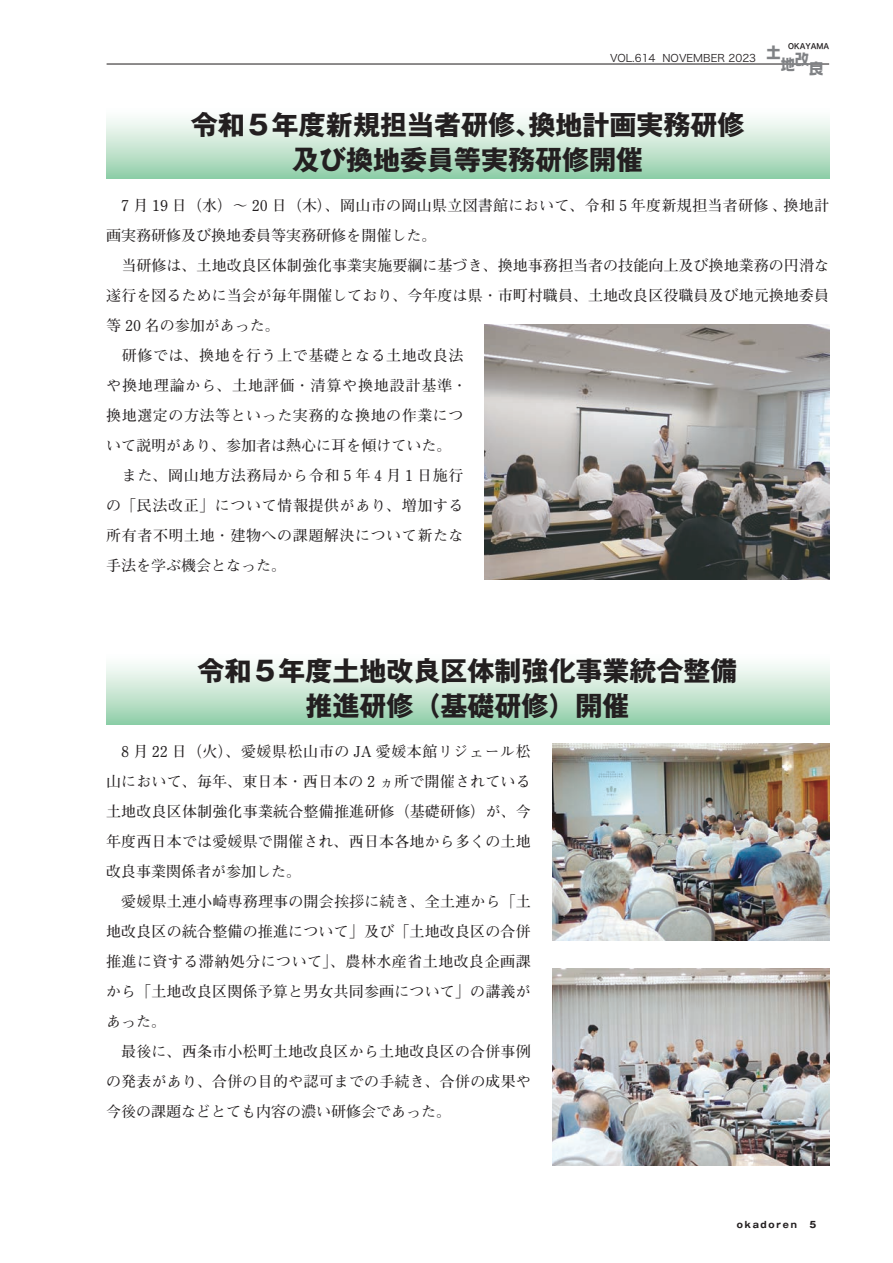
<style>
.page{position:relative;width:893px;height:1263px;background:#fff}
.page>*{position:absolute;margin:0;border:0;box-sizing:border-box;transform-origin:0 0}
.t1{font:700 27px/34.5px "Gothic MB101 Pro";color:#231f20;text-align:center}
.t2{font:700 15px/30px "Futo Min A101 Pro";letter-spacing:.01em;color:#231f20}
.t3{font:15px "Logo G Std Extra";color:#808285;scale:.94 1}
.t4{font:10.5px "Hira Kaku Pro W3";color:#231f20}
.t5{font:700 9px "Gothic MB101 Pro";letter-spacing:.2em;color:#231f20}
.t6{font:7.5px "Hira Kaku Pro W6";color:#231f20;scale:.94 1}
</style>
<div class="page">
<hr style="left:107px;top:64px;width:722px;height:1px;background:#231f20">
<div style="left:106px;top:652px;width:723px;height:73px;background:linear-gradient(to bottom,#fff,#94cfaa)"></div>
<div style="left:106px;top:106px;width:723px;height:73px;background:linear-gradient(to bottom,#fff,#94cfaa)"></div>
<img style="left:552px;top:968px;width:277px;height:197px">
<img style="left:552px;top:744px;width:277px;height:196px">
<img style="left:485px;top:324px;width:344px;height:255px">
<p class="t4" style="left:610px;top:48px;width:148px">VOL.614 NOVEMBER 2023</p>
<p class="t6" style="left:788px;top:40px;width:45px">OKAYAMA</p>
<p class="t3" style="left:767px;top:41px;width:17px">土</p>
<p class="t3" style="left:781px;top:51px;width:32px">地改</p>
<p class="t3" style="left:809px;top:58px;width:17px">良</p>
<h1 class="t1" style="left:191px;top:105px;width:555px">令和５年度新規担当者研修､換地計画実務研修及び換地委員等実務研修開催</h1>
<p class="t2" style="left:106px;top:189px;width:724px">　7 月 19 日（水）～ 20 日（木）、岡山市の岡山県立図書館において、令和 5 年度新規担当者研修､換地計画実務研修及び換地委員等実務研修を開催した。<br>　当研修は、土地改良区体制強化事業実施要綱に基づき、換地事務担当者の技能向上及び換地業務の円滑な遂行を図るために当会が毎年開催しており、今年度は県・市町村職員、土地改良区役職員及び地元換地委員等 20 名の参加があった。<br>　研修では、換地を行う上で基礎となる土地改良法<br>や換地理論から、土地評価・清算や換地設計基準・<br>換地選定の方法等といった実務的な換地の作業につ<br>いて説明があり、参加者は熱心に耳を傾けていた。<br>　また、岡山地方法務局から令和 5 年 4 月 1 日施行<br>の「民法改正」について情報提供があり、増加する<br>所有者不明土地・建物への課題解決について新たな<br>手法を学ぶ機会となった。</p>
<h1 class="t1" style="left:198px;top:651px;width:542px">令和５年度土地改良区体制強化事業統合整備推進研修（基礎研修）開催</h1>
<p class="t2" style="left:106px;top:734px;width:426px">　8 月 22 日（火）、愛媛県松山市の JA 愛媛本館リジェール松山において、毎年、東日本・西日本の 2 ヵ所で開催されている土地改良区体制強化事業統合整備推進研修（基礎研修）が、今年度西日本では愛媛県で開催され、西日本各地から多くの土地改良事業関係者が参加した。<br>　愛媛県土連小崎専務理事の開会挨拶に続き、全土連から「土地改良区の統合整備の推進について」及び「土地改良区の合併推進に資する滞納処分について」、農林水産省土地改良企画課から「土地改良区関係予算と男女共同参画について」の講義があった。<br>　最後に、西条市小松町土地改良区から土地改良区の合併事例の発表があり、合併の目的や認可までの手続き、合併の成果や今後の課題などとても内容の濃い研修会であった。</p>
<p class="t5" style="left:737px;top:1217px;width:81px">okadoren　5</p>
</div>
